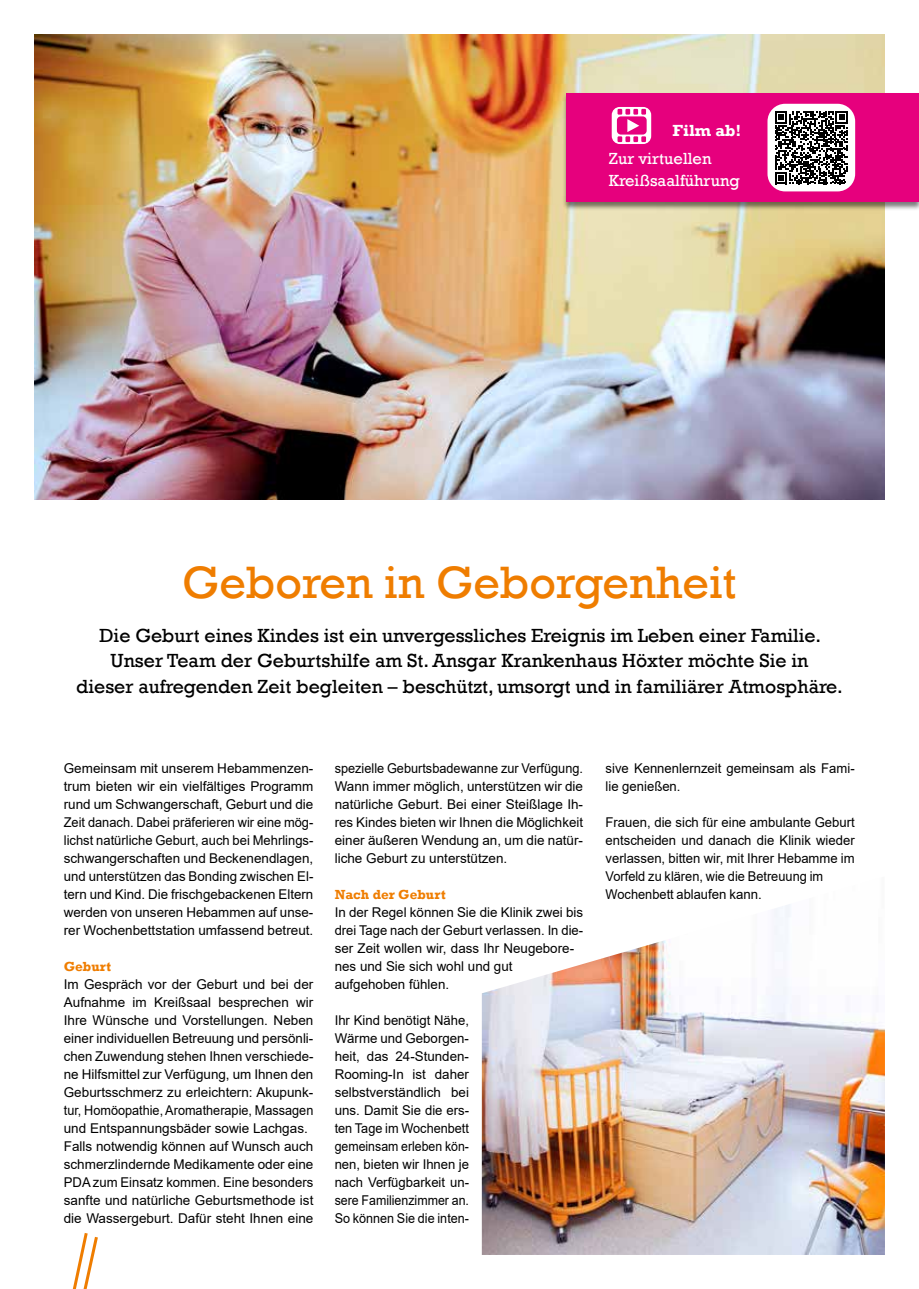
<style>
.page{position:relative;width:919px;height:1289px;background:#fff}
.page>*{position:absolute;margin:0;border:0;box-sizing:border-box;transform-origin:0 0}
.t1{font:46.5px "Rockwell";color:#ef7d00}
.t2{font:19.5px/25.5px "Rockwell";color:#000;text-align:center}
.t3{font:16.5px/21.6px "Rockwell";color:#fff}
.t4{font:700 16.5px "Rockwell";color:#fff}
.t5{font:13.5px/18px "Arial";color:#000}
.t6{font:13.5px/18px "Arial";color:#000;text-align:justify;scale:.94 1}
.t7{font:700 13.5px "Rockwell";color:#ef7d00}
</style>
<div class="page">
<svg style="left:73px;top:1233px;width:25px;height:55px"></svg>
<img style="left:34px;top:34px;width:850px;height:465px">
<div style="left:562px;top:92px;width:356px;height:119px;background:#000;opacity:.51"></div>
<div style="left:567px;top:93px;width:351px;height:109px;background:#e6007d"></div>
<div style="left:767px;top:104px;width:88px;height:87px;background:#fff;border-radius:18px"></div>
<svg style="left:775px;top:111px;width:72px;height:73px"></svg>
<img style="left:482px;top:904px;width:402px;height:350px">
<svg style="left:611px;top:107px;width:40px;height:37px"></svg>
<svg style="left:617px;top:109px;width:29px;height:33px"></svg>
<p class="t4" style="left:672px;top:120px;width:70px">Film ab!</p>
<p class="t3" style="left:608px;top:148px;width:132px">Zur virtuellen<br>Kreißsaalführung</p>
<h1 class="t1" style="left:182px;top:555px;width:556px">Geboren in Geborgenheit</h1>
<p class="t2" style="left:76px;top:622px;width:767px">Die Geburt eines Kindes ist ein unvergessliches Ereignis im Leben einer Familie.<br>Unser Team der Geburtshilfe am St. Ansgar Krankenhaus Höxter möchte Sie in<br>dieser aufregenden Zeit begleiten – beschützt, umsorgt und in familiärer Atmosphäre.</p>
<p class="t5" style="left:64px;top:759px;width:251px;text-align:justify">Gemeinsam mit unserem Hebammenzen&shy;trum bieten wir ein vielfältiges Programm rund um Schwangerschaft, Geburt und die Zeit danach. Dabei präferieren wir eine mög&shy;lichst natürliche Geburt, auch bei Mehrlings&shy;schwangerschaften und Beckenendlagen, und unterstützen das Bonding zwischen El&shy;tern und Kind. Die frischgebackenen Eltern werden von unseren Hebammen auf unse&shy;rer Wochenbettstation umfassend betreut.</p>
<p class="t7" style="left:64px;top:958px;width:49px">Geburt</p>
<p class="t5" style="left:64px;top:975px;width:251px">Im Gespräch vor der Geburt und bei der Aufnahme im Kreißsaal besprechen wir Ihre Wünsche und Vorstellungen. Neben einer individuellen Betreuung und persönli&shy;chen Zuwendung stehen Ihnen verschiede&shy;ne Hilfsmittel zur Verfügung, um Ihnen den Geburtsschmerz zu erleichtern: Akupunk&shy;tur, Homöopathie, Aromatherapie, Massagen und Entspannungsbäder sowie Lachgas.<br>Falls notwendig können auf Wunsch auch schmerzlindernde Medikamente oder eine PDA zum Einsatz kommen. Eine besonders sanfte und natürliche Geburtsmethode ist die Wassergeburt. Dafür steht Ihnen eine</p>
<p class="t6" style="left:334px;top:759px;width:266px">spezielle Geburtsbadewanne zur Verfügung.<br>Wann immer möglich, unterstützen wir die natürliche Geburt. Bei einer Steißlage Ih&shy;res Kindes bieten wir Ihnen die Möglichkeit einer äußeren Wendung an, um die natür&shy;liche Geburt zu unterstützen.</p>
<p class="t7" style="left:334px;top:886px;width:112px">Nach der Geburt</p>
<p class="t5" style="left:334px;top:903px;width:250px">In der Regel können Sie die Klinik zwei bis drei Tage nach der Geburt verlassen. In die&shy;ser Zeit wollen wir, dass Ihr Neugebore&shy;nes und Sie sich wohl und gut aufgehoben fühlen.</p>
<p class="t5" style="left:334px;top:1011px;width:136px;text-align:justify">Ihr Kind benötigt Nähe, Wärme und Geborgen&shy;heit, das 24-Stunden-Rooming-In ist daher selbstverständlich bei uns. Damit Sie die ers&shy;ten Tage im Wochenbett gemeinsam erleben kön&shy;nen, bieten wir Ihnen je nach Verfügbarkeit un&shy;sere Familienzimmer an.<br>So können Sie die inten-</p>
<p class="t5" style="left:605px;top:759px;width:251px">sive Kennenlernzeit gemeinsam als Fami&shy;lie genießen.</p>
<p class="t5" style="left:605px;top:813px;width:251px">Frauen, die sich für eine ambulante Geburt entscheiden und danach die Klinik wieder verlassen, bitten wir, mit Ihrer Hebamme im Vorfeld zu klären, wie die Betreuung im Wochenbett ablaufen kann.</p>
</div>
